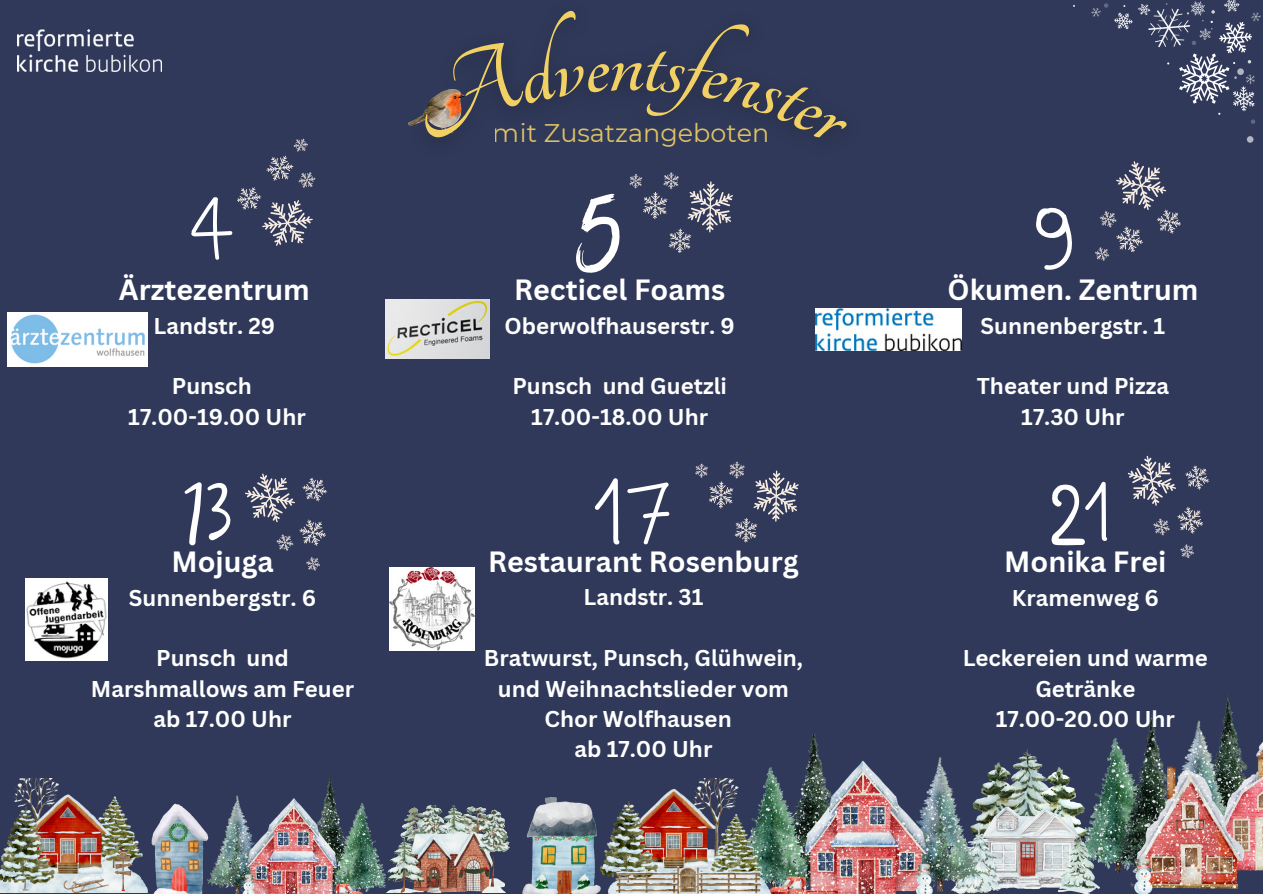
<style>
.page{position:relative;width:1263px;height:894px;background:#fff}
.page>*{position:absolute;margin:0;border:0;box-sizing:border-box;transform-origin:0 0}
.t1{font:700 28.5px "Canva Sans";color:#fff}
.t2{font:25.5px "Montserrat";color:#f2d164}
.t3{font:700 22.2px/30.3px "Canva Sans";color:#fff;text-align:center}
</style>
<div class="page">
<div style="left:0;top:0;width:1263px;height:893px;background:#303959"></div>
<img style="left:17px;top:30px;width:144px;height:41px">
<img style="left:0;top:778px;width:122px;height:114px">
<img style="left:387px;top:805px;width:118px;height:87px">
<img style="left:228px;top:778px;width:157px;height:115px">
<img style="left:505px;top:797px;width:96px;height:96px">
<img style="left:1100px;top:695px;width:163px;height:198px">
<img style="left:122px;top:803px;width:106px;height:90px">
<img style="left:980px;top:748px;width:120px;height:145px">
<img style="left:766px;top:733px;width:214px;height:160px">
<img style="left:601px;top:777px;width:170px;height:116px">
<svg style="left:1091px;top:3px;width:17px;height:14px"></svg>
<svg style="left:1247px;top:136px;width:6px;height:7px"></svg>
<svg style="left:1114px;top:0;width:147px;height:124px"></svg>
<img style="left:7px;top:312px;width:141px;height:54px">
<img style="left:386px;top:300px;width:103px;height:58px">
<img style="left:26px;top:578px;width:82px;height:82px">
<img style="left:390px;top:567px;width:84px;height:83px">
<img style="left:815px;top:308px;width:147px;height:42px">
<svg style="left:1036px;top:207px;width:36px;height:63px"></svg>
<svg style="left:576px;top:194px;width:44px;height:79px"></svg>
<svg style="left:184px;top:482px;width:47px;height:63px"></svg>
<svg style="left:595px;top:478px;width:24px;height:67px"></svg>
<svg style="left:627px;top:482px;width:43px;height:63px"></svg>
<svg style="left:1052px;top:481px;width:55px;height:64px"></svg>
<svg style="left:191px;top:138px;width:125px;height:122px"></svg>
<svg style="left:629px;top:172px;width:104px;height:82px"></svg>
<svg style="left:1095px;top:161px;width:86px;height:100px"></svg>
<svg style="left:245px;top:473px;width:82px;height:98px"></svg>
<svg style="left:695px;top:461px;width:104px;height:82px"></svg>
<svg style="left:1127px;top:455px;width:83px;height:104px"></svg>
<svg style="left:408px;top:55px;width:89px;height:79px"></svg>
<p class="t1" style="left:119px;top:269px;width:192px">Ärztezentrum</p>
<p class="t3" style="left:154px;top:310px;width:123px">Landstr. 29</p>
<p class="t3" style="left:172px;top:370px;width:81px">Punsch</p>
<p class="t3" style="left:128px;top:401px;width:179px">17.00-19.00 Uhr</p>
<p class="t1" style="left:171px;top:541px;width:104px">Mojuga</p>
<p class="t3" style="left:129px;top:581px;width:189px">Sunnenbergstr. 6</p>
<p class="t3" style="left:91px;top:642px;width:265px">Punsch und<br>Marshmallows am Feuer</p>
<p class="t3" style="left:154px;top:703px;width:139px">ab 17.00 Uhr</p>
<p class="t2" style="left:493px;top:117px;width:278px">mit Zusatzangeboten</p>
<p class="t1" style="left:514px;top:269px;width:213px">Recticel Foams</p>
<p class="t3" style="left:504px;top:310px;width:232px">Oberwolfhauserstr. 9</p>
<p class="t3" style="left:512px;top:370px;width:216px">Punsch und Guetzli</p>
<p class="t3" style="left:531px;top:401px;width:178px">17.00-18.00 Uhr</p>
<p class="t1" style="left:488px;top:541px;width:312px">Restaurant Rosenburg</p>
<p class="t3" style="left:583px;top:581px;width:121px">Landstr. 31</p>
<p class="t3" style="left:484px;top:642px;width:321px">Bratwurst, Punsch, Glühwein,</p>
<p class="t3" style="left:498px;top:672px;width:293px">und Weihnachtslieder vom<br>Chor Wolfhausen</p>
<p class="t3" style="left:574px;top:733px;width:139px">ab 17.00 Uhr</p>
<p class="t1" style="left:947px;top:269px;width:252px">Ökumen. Zentrum</p>
<p class="t3" style="left:981px;top:310px;width:186px">Sunnenbergstr. 1</p>
<p class="t3" style="left:977px;top:370px;width:194px">Theater und Pizza</p>
<p class="t3" style="left:1021px;top:401px;width:105px">17.30 Uhr</p>
<p class="t1" style="left:1004px;top:541px;width:164px">Monika Frei</p>
<p class="t3" style="left:1012px;top:581px;width:149px">Kramenweg 6</p>
<p class="t3" style="left:963px;top:642px;width:247px">Leckereien und warme<br>Getränke</p>
<p class="t3" style="left:996px;top:703px;width:181px">17.00-20.00 Uhr</p>
</div>
